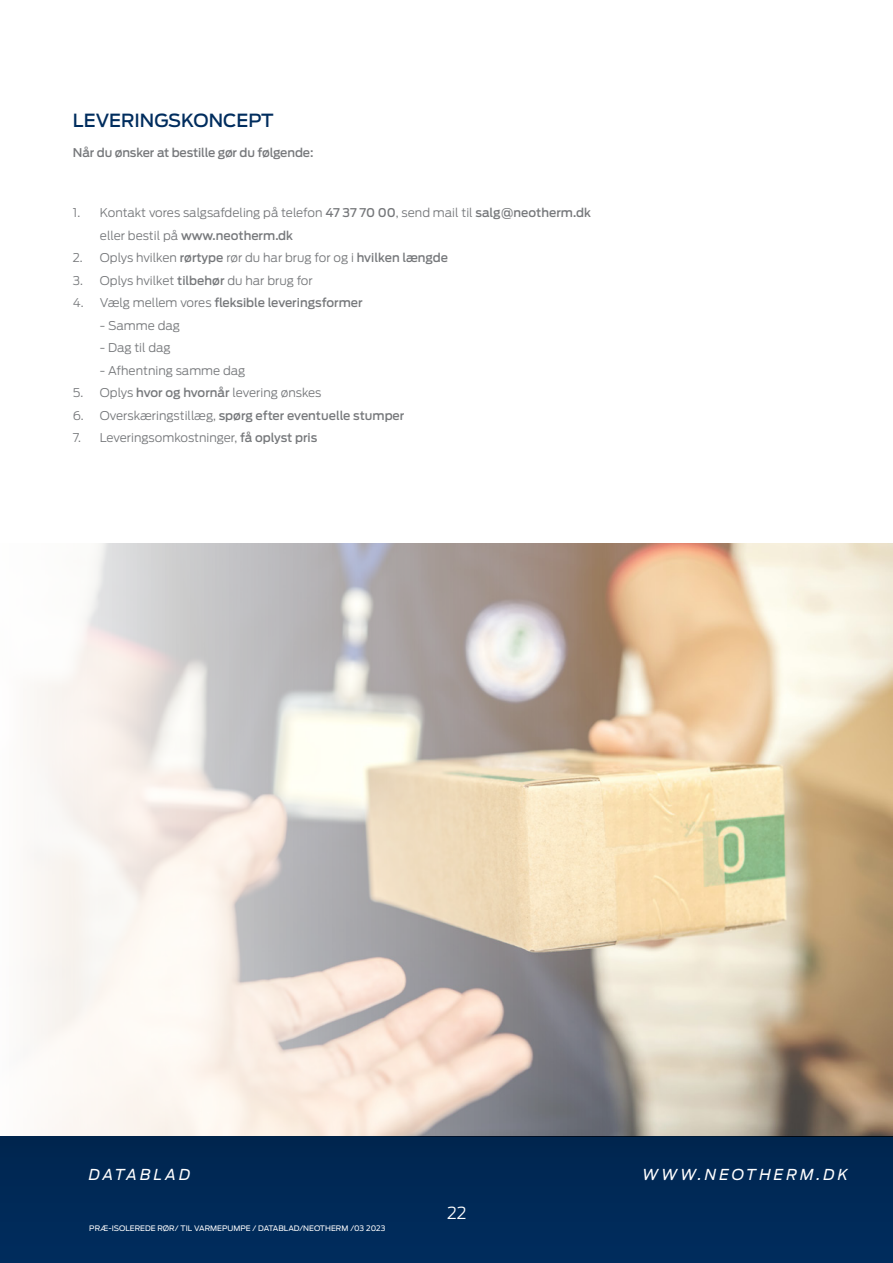
<style>
.page{position:relative;width:893px;height:1263px;background:#fff}
.page>*{position:absolute;margin:0;border:0;box-sizing:border-box;transform-origin:0 0}
.hoofdtit{font:500 18px "Antenna";color:#002d5e}
.t1{font:300 16.5px "Antenna";color:#fff}
.t2{font:italic 15px "Antenna";letter-spacing:.2em;color:#fff}
.t3{font:300 12px/22.5px "Antenna";color:#76787b}
.bodytekst{font:500 12px "Antenna";letter-spacing:-.01em;color:#76787b}
.t4{font:7.5px "Antenna";color:#fff}
.s1{font-weight:500}
.s2{font-weight:300}
</style>
<div class="page">
<img style="left:0;top:543px;width:893px;height:594px">
<div style="left:0;top:1137px;width:893px;height:126px;background:#002957"></div>
<p class="hoofdtit" style="left:73px;top:109px;width:202px">LEVERINGSKONCEPT</p>
<p class="bodytekst" style="left:73px;top:146px;width:242px">Når du ønsker at bestille gør du følgende:</p>
<p class="t3" style="left:100px;top:202px;width:492px;text-indent:-27px">1. Kontakt vores salgsafdeling på telefon <span class="s1">47 37 70 00</span>, send mail til <span class="s1">salg@neotherm.dk </span>eller bestil på <span class="s1">www.neotherm.dk</span></p>
<p class="t3" style="left:73px;top:247px;width:377px">2. Oplys hvilken <span class="s1">rørtype</span> rør du har brug for og i <span class="s1">hvilken længde</span></p>
<p class="t3" style="left:73px;top:269px;width:241px">3. Oplys hvilket <span class="s1">tilbehør</span> du har brug for</p>
<p class="bodytekst" style="left:73px;top:296px;width:291px"><span class="s2">4. Vælg mellem vores</span> fleksible leveringsformer</p>
<p class="t3" style="left:100px;top:314px;width:82px">- Samme dag</p>
<p class="t3" style="left:100px;top:337px;width:72px">- Dag til dag</p>
<p class="t3" style="left:100px;top:359px;width:147px">- Afhentning samme dag</p>
<p class="t3" style="left:73px;top:382px;width:250px">5. Oplys <span class="s1">hvor og hvornår</span> levering ønskes</p>
<p class="bodytekst" style="left:73px;top:408px;width:333px"><span class="s2">6. Overskæringstillæg,</span> spørg efter eventuelle stumper</p>
<p class="t3" style="left:73px;top:427px;width:246px">7. Leveringsomkostninger, <span class="s1">få oplyst pris</span></p>
<p class="t2" style="left:89px;top:1166px;width:103px">DATABLAD</p>
<p class="t2" style="left:642px;top:1166px;width:207px">WWW.NEOTHERM.DK</p>
<h2 class="t1" style="left:447px;top:1203px;width:21px">22</h2>
<p class="t4" style="left:89px;top:1224px;width:298px">PRÆ-ISOLEREDE RØR/ TIL VARMEPUMPE / DATABLAD/NEOTHERM /03 2023</p>
</div>
